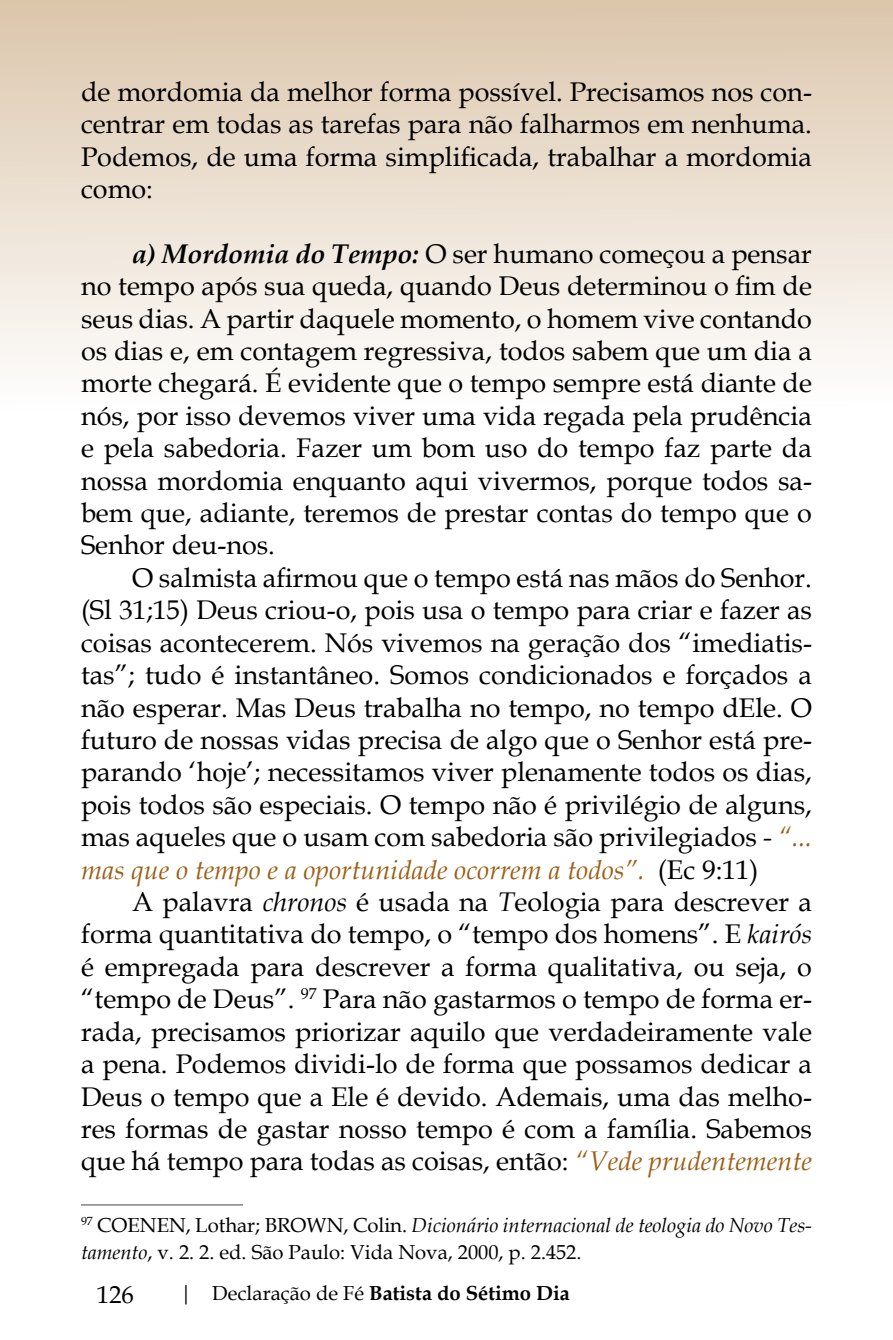
<style>
.page{position:relative;width:893px;height:1340px;background:#fff}
.page>*{position:absolute;margin:0;border:0;box-sizing:border-box;transform-origin:0 0}
.t1{font:27px/32.4px "Book Antiqua";color:#000;text-align:justify}
.t2{font:24.75px "Book Antiqua";color:#000}
.t3{font:20.25px/27px "Book Antiqua";color:#000}
.t4{font:700 20.25px "Book Antiqua";color:#000}
.s1{font-weight:700;font-style:italic}
.s2{font-style:italic}
.s3{font-style:italic;color:#9c5f16}
.s4{font-weight:400}
</style>
<div class="page">
<svg style="left:0;top:0;width:893px;height:366px;background:#eaded0"></svg>
<hr style="left:81px;top:1204px;width:162px;height:1px;background:#58595b">
<p class="t1" style="left:81px;top:75px;width:732px">de mordomia da melhor forma possível. Precisamos nos con&shy;centrar em todas as tarefas para não falharmos em nenhuma.<br>Podemos, de uma forma simplificada, trabalhar a mordomia como:</p>
<p class="t1" style="left:81px;top:237px;width:732px;text-indent:51px"><span class="s1">a) Mordomia do Tempo:</span> O ser humano começou a pensar no tempo após sua queda, quando Deus determinou o fim de seus dias. A partir daquele momento, o homem vive contando os dias e, em contagem regressiva, todos sabem que um dia a morte chegará. É evidente que o tempo sempre está diante de nós, por isso devemos viver uma vida regada pela prudência e pela sabedoria. Fazer um bom uso do tempo faz parte da nossa mordomia enquanto aqui vivermos, porque todos sa&shy;bem que, adiante, teremos de prestar contas do tempo que o Senhor deu-nos.</p>
<p class="t1" style="left:81px;top:561px;width:732px;text-indent:51px">O salmista afirmou que o tempo está nas mãos do Senhor. (Sl 31;15) Deus criou-o, pois usa o tempo para criar e fazer as coisas acontecerem. Nós vivemos na geração dos “imediatis&shy;tas”; tudo é instantâneo. Somos condicionados e forçados a não esperar. Mas Deus trabalha no tempo, no tempo dEle. O futuro de nossas vidas precisa de algo que o Senhor está pre&shy;parando ‘hoje’; necessitamos viver plenamente todos os dias, pois todos são especiais. O tempo não é privilégio de alguns, mas aqueles que o usam com sabedoria são privilegiados <span class="s2">-</span> <span class="s3">“... mas que o tempo e a oportunidade ocorrem a todos”.</span> (Ec 9:11)</p>
<p class="t1" style="left:81px;top:885px;width:732px;text-indent:51px">A palavra <span class="s2">chronos</span> é usada na <span class="s2">T</span>eologia para descrever a forma quantitativa do tempo, o “tempo dos homens”. E <span class="s2">kairós </span>é empregada para descrever a forma qualitativa, ou seja, o “tempo de Deus”. <sup>97</sup> Para não gastarmos o tempo de forma er&shy;rada, precisamos priorizar aquilo que verdadeiramente vale a pena. Podemos dividi-lo de forma que possamos dedicar a Deus o tempo que a Ele é devido. Ademais, uma das melho&shy;res formas de gastar nosso tempo é com a família. Sabemos que há tempo para todas as coisas, então: <span class="s3">“Vede prudentemente</span></p>
<p class="t3" style="left:81px;top:1211px;width:732px"><sup>97</sup> COENEN, Lothar; BROWN, Colin. <span class="s2">Dicionário internacional de teologia do Novo Tes&shy;tamento</span>, v. 2. 2. ed. São Paulo: Vida Nova, 2000, p. 2.452.</p>
<p class="t2" style="left:97px;top:1277px;width:39px">126</p>
<p class="t4" style="left:180px;top:1279px;width:392px"><span class="s4">| Declaração de Fé</span> Batista do Sétimo Dia</p>
</div>
